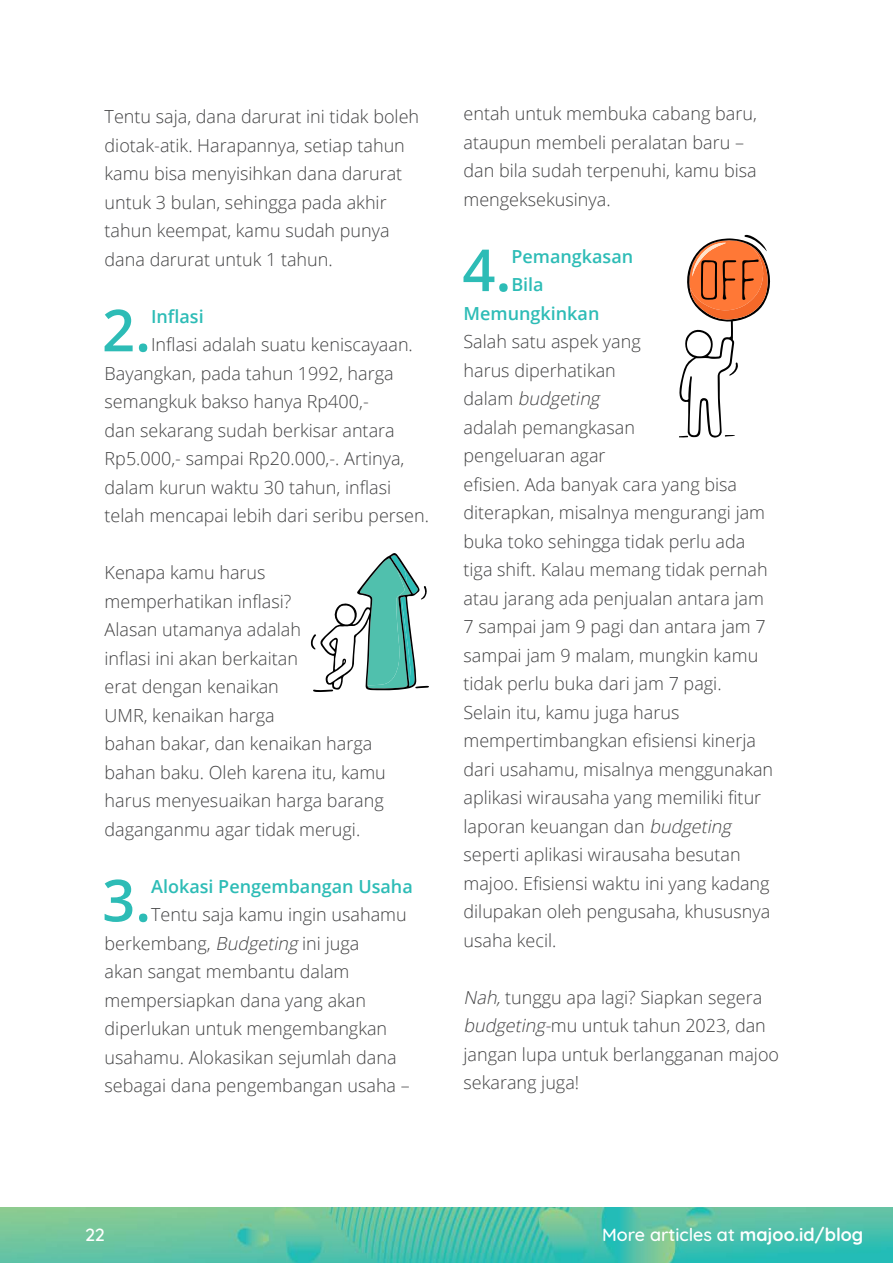
<style>
.page{position:relative;width:893px;height:1263px;background:#fff}
.page>*{position:absolute;margin:0;border:0;box-sizing:border-box;transform-origin:0 0}
.t1{font:600 57.9px "Open Sans";color:#2dbcb6}
.t2{font:300 18px/28.5px "Open Sans";color:#424243}
.t3{font:600 18px "Open Sans";color:#2dbcb6}
.t4{font:500 18px "Quicksand";color:#fff}
.s1{font-style:italic}
.s2{font-weight:700}
</style>
<div class="page">
<img style="left:0;top:1207px;width:893px;height:56px">
<svg style="left:311px;top:553px;width:118px;height:139px"></svg>
<svg style="left:679px;top:235px;width:91px;height:203px"></svg>
<p class="t2" style="left:105px;top:102px;width:316px">Tentu saja, dana darurat ini tidak boleh diotak-atik. Harapannya, setiap tahun kamu bisa menyisihkan dana darurat untuk 3 bulan, sehingga pada akhir tahun keempat, kamu sudah punya dana darurat untuk 1 tahun.</p>
<h1 class="t1" style="left:102px;top:291px;width:51px">2.</h1>
<p class="t3" style="left:151px;top:304px;width:54px">Inflasi</p>
<p class="t2" style="left:105px;top:330px;width:326px;text-indent:46px">Inflasi adalah suatu keniscayaan.<br>Bayangkan, pada tahun 1992, harga semangkuk bakso hanya Rp400,-<br>dan sekarang sudah berkisar antara Rp5.000,- sampai Rp20.000,-. Artinya, dalam kurun waktu 30 tahun, inflasi telah mencapai lebih dari seribu persen.</p>
<p class="t2" style="left:105px;top:558px;width:283px">Kenapa kamu harus memperhatikan inflasi?<br>Alasan utamanya adalah<br>inflasi ini akan berkaitan<br>erat dengan kenaikan<br>UMR, kenaikan harga<br>bahan bakar, dan kenaikan harga bahan baku. Oleh karena itu, kamu harus menyesuaikan harga barang daganganmu agar tidak merugi.</p>
<h1 class="t1" style="left:102px;top:861px;width:51px">3.</h1>
<p class="t3" style="left:151px;top:874px;width:263px">Alokasi Pengembangan Usaha</p>
<p class="t2" style="left:105px;top:900px;width:307px;text-indent:47px">Tentu saja kamu ingin usahamu berkembang, <span class="s1">Budgeting</span> ini juga<br>akan sangat membantu dalam mempersiapkan dana yang akan diperlukan untuk mengembangkan usahamu. Alokasikan sejumlah dana sebagai dana pengembangan usaha –</p>
<p class="t2" style="left:463px;top:99px;width:295px">entah untuk membuka cabang baru, ataupun membeli peralatan baru – dan bila sudah terpenuhi, kamu bisa mengeksekusinya.</p>
<h1 class="t1" style="left:462px;top:230px;width:51px">4.</h1>
<p class="t3" style="left:511px;top:244px;width:123px">Pemangkasan</p>
<p class="t3" style="left:511px;top:272px;width:34px">Bila</p>
<p class="t3" style="left:463px;top:301px;width:137px">Memungkinkan</p>
<p class="t2" style="left:463px;top:327px;width:311px">Salah satu aspek yang<br>harus diperhatikan<br>d a l a m <span class="s1">budgeting<br></span>adalah pemangkasan<br>pengeluaran agar<br>efisien. Ada banyak cara yang bisa diterapkan, misalnya mengurangi jam buka toko sehingga tidak perlu ada tiga shift. Kalau memang tidak pernah atau jarang ada penjualan antara jam<br>7 sampai jam 9 pagi dan antara jam 7 sampai jam 9 malam, mungkin kamu tidak perlu buka dari jam 7 pagi.<br>Selain itu, kamu juga harus mempertimbangkan efisiensi kinerja dari usahamu, misalnya menggunakan aplikasi wirausaha yang memiliki fitur laporan keuangan dan <span class="s1">budgeting </span>seperti aplikasi wirausaha besutan majoo. Efisiensi waktu ini yang kadang dilupakan oleh pengusaha, khususnya usaha kecil.</p>
<p class="t2" style="left:463px;top:982px;width:317px"><span class="s1">Nah,</span>tunggu apa lagi? Siapkan segera <span class="s1">budgeting-</span>mu untuk tahun 2023, dan jangan lupa untuk berlangganan majoo sekarang juga!</p>
<p class="t4" style="left:85px;top:1220px;width:21px">22</p>
<p class="t4" style="left:602px;top:1220px;width:263px">More articles at <span class="s2">majoo.id/blog</span></p>
</div>
